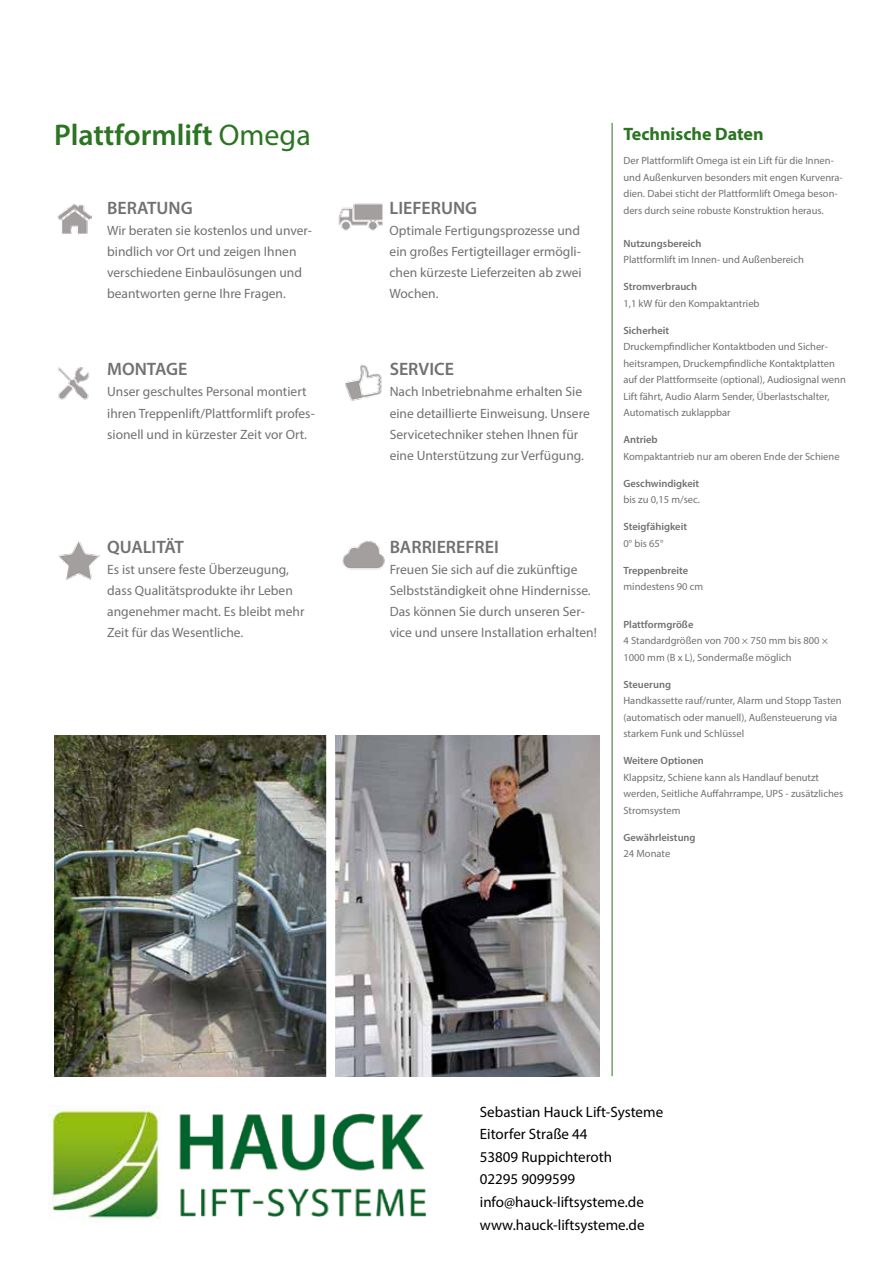
<style>
.page{position:relative;width:893px;height:1263px;background:#fff}
.page>*{position:absolute;margin:0;border:0;box-sizing:border-box;transform-origin:0 0}
.t1{font:600 30px "Myriad Pro";color:#2b7422}
.t2{font:600 18px "Myriad Pro";color:#707172}
.t3{font:700 18px "Myriad Pro";color:#2b7422}
.t4{font:15px/22.5px "Myriad Pro";color:#000}
.t5{font:13.5px/21px "Myriad Pro";color:#707172}
.t6{font:10.5px/16.5px "Myriad Pro";color:#707172}
.t7{font:600 10.5px "Myriad Pro";color:#707172}
.s1{font-weight:400}
</style>
<div class="page">
<img style="left:54px;top:736px;width:272px;height:340px">
<img style="left:57px;top:204px;width:35px;height:30px">
<img style="left:338px;top:203px;width:45px;height:28px">
<img style="left:57px;top:367px;width:32px;height:33px">
<img style="left:58px;top:541px;width:42px;height:39px">
<img style="left:345px;top:364px;width:37px;height:37px">
<img style="left:342px;top:541px;width:43px;height:29px">
<img style="left:335px;top:736px;width:265px;height:340px">
<img style="left:49px;top:1106px;width:112px;height:116px">
<img style="left:179px;top:1113px;width:249px;height:103px">
<hr style="left:612px;top:123px;width:1px;height:953px;background:#2b7422">
<h1 class="t1" style="left:54px;top:116px;width:258px">Plattformlift <span class="s1">Omega</span></h1>
<h2 class="t2" style="left:107px;top:197px;width:87px">BERATUNG</h2>
<p class="t5" style="left:107px;top:220px;width:206px">Wir beraten sie kostenlos und unver&shy;bindlich vor Ort und zeigen Ihnen verschiedene Einbaulösungen und beantworten gerne Ihre Fragen.</p>
<h2 class="t2" style="left:107px;top:358px;width:82px">MONTAGE</h2>
<p class="t5" style="left:107px;top:381px;width:209px">Unser geschultes Personal montiert ihren Treppenlift/Plattformlift profes&shy;sionell und in kürzester Zeit vor Ort.</p>
<h2 class="t2" style="left:107px;top:535px;width:78px">QUALITÄT</h2>
<p class="t5" style="left:107px;top:559px;width:199px">Es ist unsere feste Überzeugung, dass Qualitätsprodukte ihr Leben angenehmer macht. Es bleibt mehr<br>Zeit für das Wesentliche.</p>
<h2 class="t2" style="left:390px;top:197px;width:89px">LIEFERUNG</h2>
<p class="t5" style="left:390px;top:220px;width:194px">Optimale Fertigungsprozesse und ein großes Fertigteillager ermögli&shy;chen kürzeste Lieferzeiten ab zwei<br>Wochen.</p>
<h2 class="t2" style="left:390px;top:358px;width:66px">SERVICE</h2>
<p class="t5" style="left:390px;top:381px;width:202px">Nach Inbetriebnahme erhalten Sie eine detaillierte Einweisung. Unsere Servicetechniker stehen Ihnen für eine Unterstützung zur Verfügung.</p>
<h2 class="t2" style="left:390px;top:535px;width:111px">BARRIEREFREI</h2>
<p class="t5" style="left:390px;top:559px;width:209px">Freuen Sie sich auf die zukünftige Selbstständigkeit ohne Hindernisse.<br>Das können Sie durch unseren Ser&shy;vice und unsere Installation erhalten!</p>
<h2 class="t3" style="left:623px;top:122px;width:142px">Technische Daten</h2>
<p class="t6" style="left:623px;top:152px;width:221px">Der Plattformlift Omega ist ein Lift für die Innen&shy;und Außenkurven besonders mit engen Kurvenra&shy;dien. Dabei sticht der Plattformlift Omega beson&shy;ders durch seine robuste Konstruktion heraus.</p>
<p class="t7" style="left:623px;top:236px;width:79px">Nutzungsbereich</p>
<p class="t6" style="left:623px;top:251px;width:182px">Plattformlift im Innen- und Außenbereich</p>
<p class="t7" style="left:623px;top:280px;width:75px">Stromverbrauch</p>
<p class="t6" style="left:623px;top:295px;width:138px">1,1 kW für den Kompaktantrieb</p>
<p class="t7" style="left:623px;top:323px;width:47px">Sicherheit</p>
<p class="t6" style="left:623px;top:338px;width:224px">Druckempfindlicher Kontaktboden und Sicher&shy;heitsrampen, Druckempfindliche Kontaktplatten auf der Plattformseite (optional), Audiosignal wenn Lift fährt, Audio Alarm Sender, Überlastschalter, Automatisch zuklappbar</p>
<p class="t7" style="left:623px;top:433px;width:36px">Antrieb</p>
<p class="t6" style="left:623px;top:448px;width:218px">Kompaktantrieb nur am oberen Ende der Schiene</p>
<p class="t7" style="left:623px;top:476px;width:77px">Geschwindigkeit</p>
<p class="t6" style="left:623px;top:491px;width:78px">bis zu 0,15 m/sec.</p>
<p class="t7" style="left:623px;top:520px;width:65px">Steigfähigkeit</p>
<p class="t6" style="left:623px;top:535px;width:41px">0° bis 65°</p>
<p class="t7" style="left:623px;top:563px;width:66px">Treppenbreite</p>
<p class="t6" style="left:623px;top:578px;width:81px">mindestens 90 cm</p>
<p class="t7" style="left:623px;top:617px;width:71px">Plattformgröße</p>
<p class="t6" style="left:623px;top:632px;width:206px">4 Standardgrößen von 700 × 750 mm bis 800 ×<br>1000 mm (B x L), Sondermaße möglich</p>
<p class="t7" style="left:623px;top:677px;width:49px">Steuerung</p>
<p class="t6" style="left:623px;top:692px;width:220px">Handkassette rauf/runter, Alarm und Stopp Tasten (automatisch oder manuell), Außensteuerung via starkem Funk und Schlüssel</p>
<p class="t7" style="left:623px;top:754px;width:82px">Weitere Optionen</p>
<p class="t6" style="left:623px;top:769px;width:221px">Klappsitz, Schiene kann als Handlauf benutzt werden, Seitliche Auffahrrampe, UPS - zusätzliches<br>Stromsystem</p>
<p class="t7" style="left:623px;top:830px;width:74px">Gewährleistung</p>
<p class="t6" style="left:623px;top:845px;width:48px">24 Monate</p>
<h3 class="t4" style="left:480px;top:1100px;width:185px">Sebastian Hauck Lift-Systeme<br>Eitorfer Straße 44<br>53809 Ruppichteroth<br>02295 9099599 info@hauck-liftsysteme.de www.hauck-liftsysteme.de</h3>
</div>
